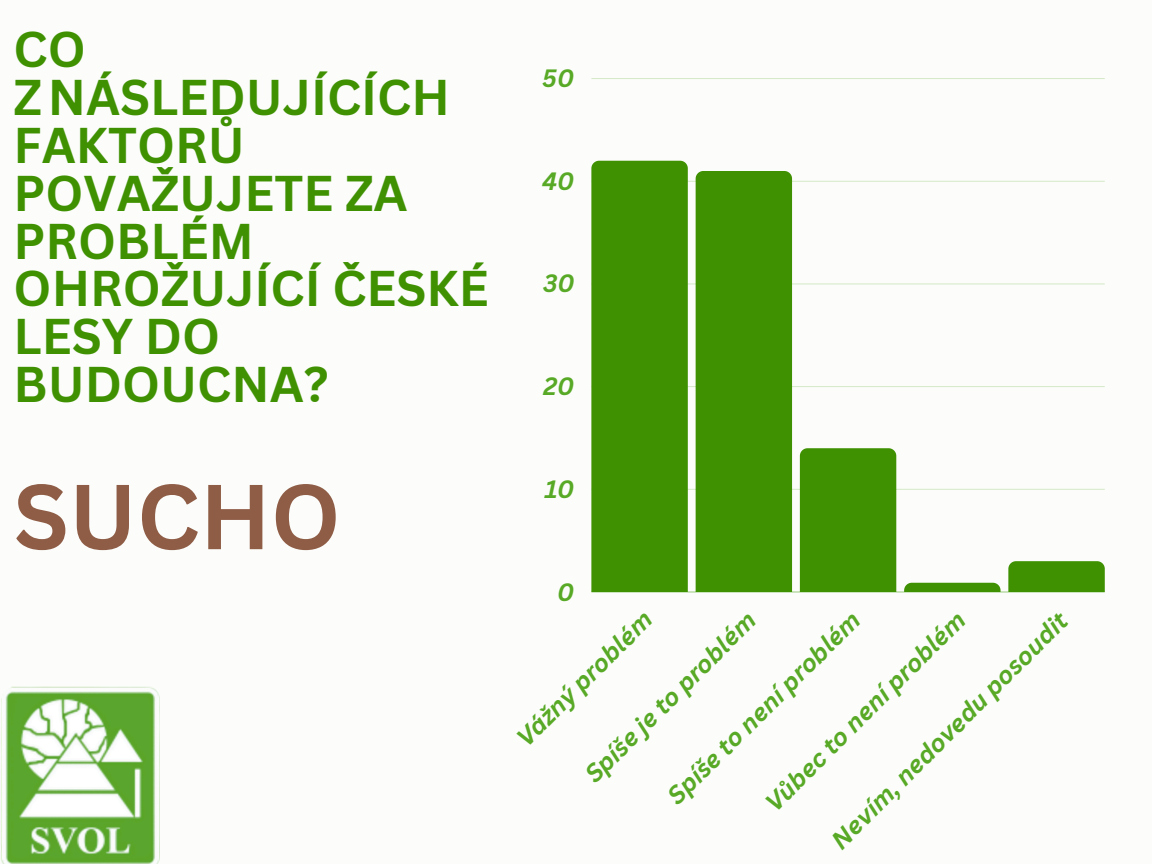
<style>
.page{position:relative;width:1152px;height:864px;background:#fcfdfb}
.page>*{position:absolute;margin:0;border:0;box-sizing:border-box;transform-origin:0 0}
.t1{font:700 90px "Canva Sans";color:#8f5d46}
.t2{font:700 48.9px/47.8px "Canva Sans";color:#3f9102}
.t3{font:italic 700 24.45px "Canva Sans";color:#58a926}
</style>
<div class="page">
<hr style="left:591px;top:592px;width:514px;height:1px;background:#cce4bd">
<hr style="left:591px;top:489px;width:514px;height:1px;background:#dbecd0">
<hr style="left:591px;top:386px;width:514px;height:1px;background:#d7eacc">
<hr style="left:591px;top:284px;width:514px;height:1px;background:#e9f3e3">
<hr style="left:591px;top:181px;width:514px;height:1px;background:#ddedd2">
<hr style="left:591px;top:78px;width:514px;height:1px;background:#d6e9c9">
<div style="left:591px;top:161px;width:97px;height:431px;background:#3f9102"></div>
<div style="left:696px;top:171px;width:96px;height:421px;background:#3f9102"></div>
<div style="left:800px;top:448px;width:96px;height:144px;background:#3f9102"></div>
<svg style="left:904px;top:583px;width:97px;height:9px"></svg>
<div style="left:1008px;top:561px;width:97px;height:31px;background:#3f9102"></div>
<img style="left:1px;top:686px;width:159px;height:178px">
<p class="t2" style="left:14px;top:24px;width:477px">CO<br>ZNÁSLEDUJÍCÍCH<br>FAKTORŮ<br>POVAŽUJETE ZA<br>PROBLÉM<br>OHROŽUJÍCÍ ČESKÉ<br>LESY DO<br>BUDOUCNA?</p>
<p class="t3" style="left:542px;top:61px;width:33px">50</p>
<p class="t3" style="left:542px;top:164px;width:34px">40</p>
<p class="t3" style="left:543px;top:266px;width:33px">30</p>
<p class="t3" style="left:543px;top:369px;width:32px">20</p>
<p class="t1" style="left:14px;top:453px;width:329px">SUCHO</p>
<p class="t3" style="left:545px;top:472px;width:31px">10</p>
<p class="t3" style="left:557px;top:574px;width:19px">0</p>
<p class="t3" style="left:823px;top:832px;width:324px;rotate:-45deg">Nevím, nedovedu posoudit</p>
<p class="t3" style="left:509px;top:730px;width:181px;rotate:-45deg">Vážný problém</p>
<p class="t3" style="left:757px;top:795px;width:273px;rotate:-45deg">Vůbec to není problém</p>
<p class="t3" style="left:660px;top:788px;width:262px;rotate:-45deg">Spíše to není problém</p>
<p class="t3" style="left:577px;top:766px;width:231px;rotate:-45deg">Spíše je to problém</p>
</div>
